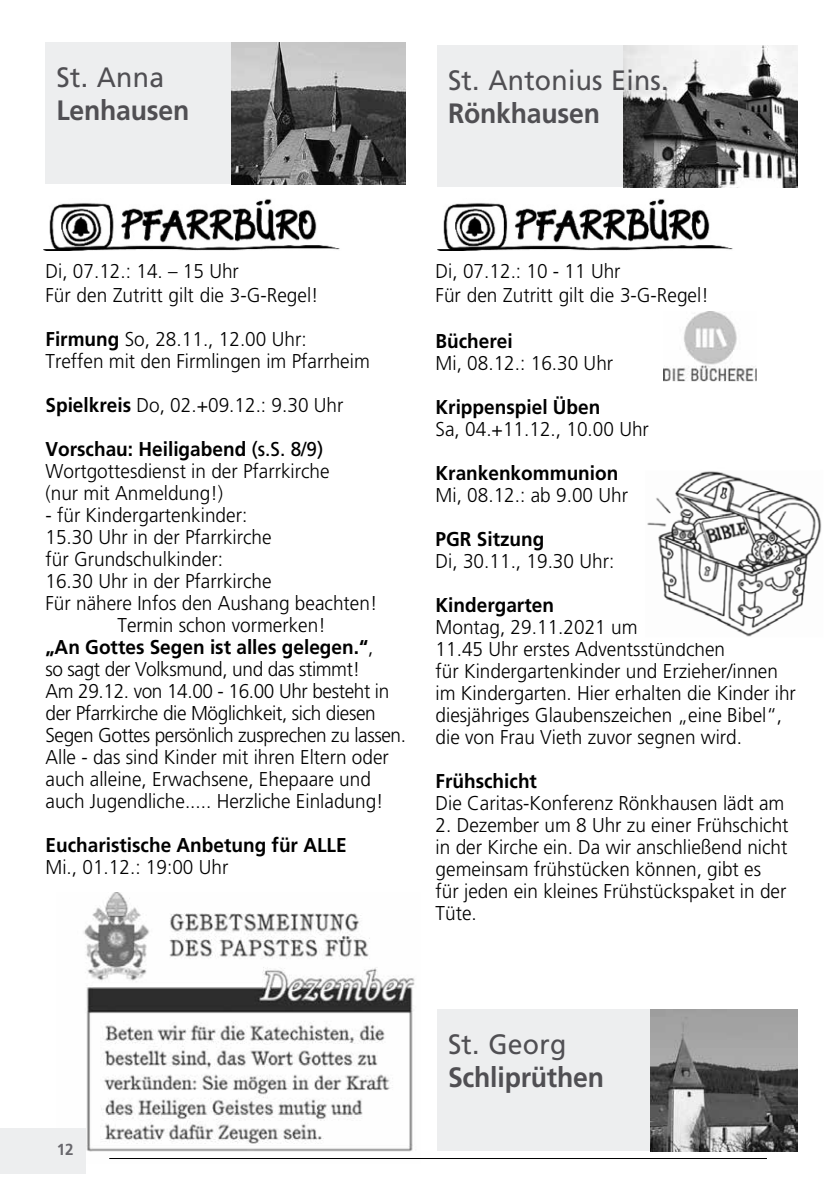
<style>
.page{position:relative;width:840px;height:1191px;background:#fff}
.page>*{position:absolute;margin:0;border:0;box-sizing:border-box;transform-origin:0 0}
.t1{font:28px "Frutiger";letter-spacing:.01em;color:#504f53;scale:.95 1}
.t2{font:700 28px "Frutiger";letter-spacing:-.01em;color:#504f53;scale:.95 1}
.t3{font:300 20px/22px "Frutiger";color:#000;scale:.95 1}
.t4{font:300 20px "Frutiger";letter-spacing:-.02em;color:#000;scale:.95 1}
.t5{font:700 20px "Frutiger";color:#000;scale:.95 1}
.t6{font:700 16px "Frutiger";color:#68676c;scale:.95 1}
.s1{font-weight:700}
.s2{font-weight:400}
.s3{font-weight:300}
</style>
<div class="page">
<img style="left:83px;top:892px;width:332px;height:271px">
<div style="left:0;top:1128px;width:85px;height:46px;background:#edeeef"></div>
<hr style="left:109px;top:1158px;width:657px;height:1px;background:#000">
<div style="left:437px;top:45px;width:360px;height:142px;background:#edeeef"></div>
<img style="left:623px;top:45px;width:174px;height:142px">
<div style="left:45px;top:43px;width:360px;height:141px;background:#edeeef"></div>
<img style="left:231px;top:43px;width:174px;height:141px">
<img style="left:43px;top:199px;width:297px;height:52px">
<img style="left:437px;top:199px;width:296px;height:52px">
<div style="left:437px;top:1009px;width:360px;height:142px;background:#edeeef"></div>
<img style="left:650px;top:1009px;width:147px;height:142px">
<img style="left:647px;top:471px;width:175px;height:166px">
<img style="left:663px;top:312px;width:93px;height:69px">
<h1 class="t1" style="left:56px;top:60px;width:115px">St. Anna</h1>
<h1 class="t2" style="left:56px;top:94px;width:141px">Lenhausen</h1>
<h1 class="t1" style="left:448px;top:63px;width:233px">St. Antonius Eins.</h1>
<h1 class="t2" style="left:448px;top:97px;width:161px">Rönkhausen</h1>
<p class="t3" style="left:45px;top:259px;width:289px;line-height:24px">Di, 07.12.: 14. – 15 Uhr<br>Für den Zutritt gilt die 3-G-Regel!</p>
<p class="t3" style="left:45px;top:328px;width:343px"><span class="s1">Firmung</span> So, 28.11., 12.00 Uhr:<br>Treffen mit den Firmlingen im Pfarrheim</p>
<p class="t3" style="left:45px;top:394px;width:315px"><span class="s1">Spielkreis</span> Do, 02.+09.12.: 9.30 Uhr</p>
<p class="t3" style="left:45px;top:438px;width:300px"><span class="s1">Vorschau: Heiligabend</span> <span class="s2">(s.S. 8/9)<br></span>Wortgottesdienst in der Pfarrkirche (nur mit Anmeldung!)</p>
<p class="t3" style="left:45px;top:504px;width:214px">- für Kindergartenkinder:</p>
<p class="t3" style="left:45px;top:526px;width:239px">15.30 Uhr in der Pfarrkirche</p>
<p class="t3" style="left:45px;top:548px;width:188px">für Grundschulkinder:</p>
<p class="t3" style="left:45px;top:570px;width:239px">16.30 Uhr in der Pfarrkirche</p>
<p class="t3" style="left:45px;top:592px;width:350px">Für nähere Infos den Aushang beachten!</p>
<p class="t3" style="left:117px;top:614px;width:220px">Termin schon vormerken!</p>
<p class="t5" style="left:45px;top:635px;width:346px">„An Gottes Segen ist alles gelegen.“<span class="s3">,</span></p>
<p class="t4" style="left:45px;top:658px;width:332px">so sagt der Volksmund, und das stimmt!</p>
<p class="t4" style="left:45px;top:680px;width:363px">Am 29.12. von 14.00 - 16.00 Uhr besteht in</p>
<p class="t4" style="left:45px;top:702px;width:349px">der Pfarrkirche die Möglichkeit, sich diesen</p>
<p class="t4" style="left:45px;top:724px;width:381px">Segen Gottes persönlich zusprechen zu lassen.</p>
<p class="t3" style="left:45px;top:746px;width:363px">Alle - das sind Kinder mit ihren Eltern oder</p>
<p class="t3" style="left:45px;top:768px;width:344px">auch alleine, Erwachsene, Ehepaare und</p>
<p class="t3" style="left:45px;top:790px;width:357px">auch Jugendliche..... Herzliche Einladung!</p>
<p class="t5" style="left:45px;top:833px;width:318px">Eucharistische Anbetung für ALLE</p>
<p class="t3" style="left:45px;top:856px;width:194px">Mi., 01.12.: 19:00 Uhr</p>
<p class="t3" style="left:435px;top:259px;width:289px;line-height:24px">Di, 07.12.: 10 - 11 Uhr<br>Für den Zutritt gilt die 3-G-Regel!</p>
<p class="t5" style="left:435px;top:329px;width:83px">Bücherei</p>
<p class="t3" style="left:435px;top:352px;width:188px">Mi, 08.12.: 16.30 Uhr</p>
<p class="t5" style="left:435px;top:395px;width:175px">Krippenspiel Üben</p>
<p class="t3" style="left:435px;top:418px;width:226px">Sa, 04.+11.12., 10.00 Uhr</p>
<p class="t5" style="left:435px;top:461px;width:194px">Krankenkommunion</p>
<p class="t3" style="left:435px;top:484px;width:204px">Mi, 08.12.: ab 9.00 Uhr</p>
<p class="t5" style="left:435px;top:527px;width:116px">PGR Sitzung</p>
<p class="t3" style="left:435px;top:550px;width:189px">Di, 30.11., 19.30 Uhr:</p>
<p class="t5" style="left:435px;top:593px;width:126px">Kindergarten</p>
<p class="t3" style="left:435px;top:616px;width:380px">Montag, 29.11.2021 um<br>11.45 Uhr erstes Adventsstündchen<br>für Kindergartenkinder und Erzieher/innen im Kindergarten. Hier erhalten die Kinder ihr diesjähriges Glaubenszeichen „eine Bibel“, die von Frau Vieth zuvor segnen wird.</p>
<p class="t5" style="left:435px;top:769px;width:108px">Frühschicht</p>
<p class="t3" style="left:435px;top:792px;width:368px">Die Caritas-Konferenz Rönkhausen lädt am</p>
<p class="t3" style="left:435px;top:814px;width:373px">2. Dezember um 8 Uhr zu einer Frühschicht in der Kirche ein. Da wir anschließend nicht gemeinsam frühstücken können, gibt es für jeden ein kleines Frühstückspaket in der Tüte.</p>
<p class="t6" style="left:57px;top:1140px;width:19px">12</p>
<h1 class="t1" style="left:448px;top:1027px;width:126px">St. Georg</h1>
<h1 class="t2" style="left:448px;top:1061px;width:165px">Schliprüthen</h1>
</div>
